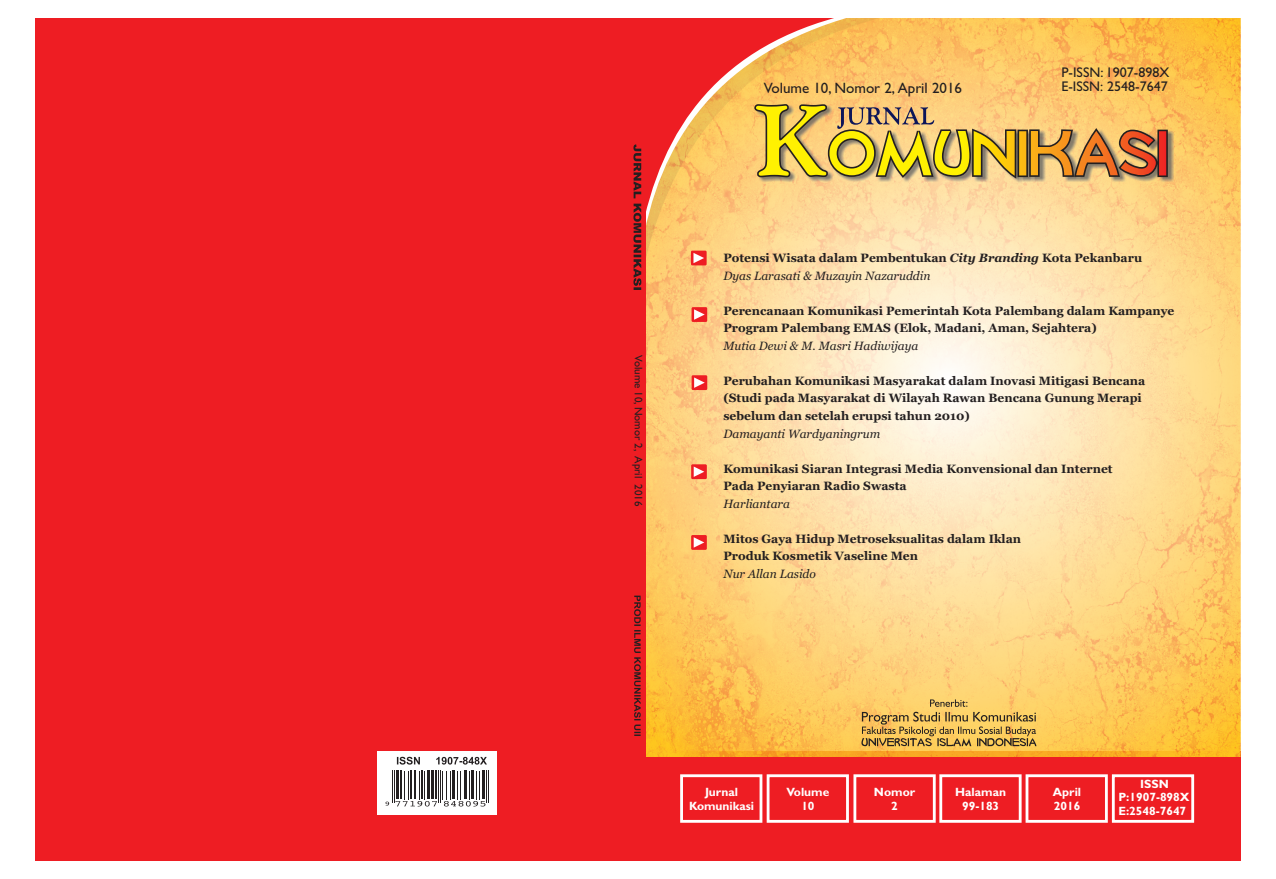
<style>
.page{position:relative;width:1276px;height:879px;background:#fff}
.page>*{position:absolute;margin:0;border:0;box-sizing:border-box;transform-origin:0 0}
.t1{font:15px "Gill Sans";color:#231f20}
.t2{font:14px/13.8px "Gill Sans";color:#231f20}
.t3{font:700 12px/17.5px "Georgia";color:#231f20}
.t4{font:700 12px/13.9px "Gill Sans";color:#fff;text-align:center}
.t5{font:italic 12px "Georgia";color:#231f20}
.t6{font:11px "Gill Sans";color:#231f20}
.s1{font-style:italic}
.s2{font-weight:400;font-style:italic}
</style>
<div class="page">
<div style="left:35px;top:18px;width:596px;height:842px;background:#ee1d23"></div>
<div style="left:645px;top:751px;width:595px;height:109px;background:#ee1d23"></div>
<img style="left:645px;top:18px;width:595px;height:738px">
<div style="left:631px;top:18px;width:14px;height:842px;background:#ee1d23"></div>
<div style="left:378px;top:751px;width:119px;height:64px;background:#fff"></div>
<hr style="left:391px;top:770px;width:1px;height:33px;background:#231f20">
<hr style="left:393px;top:770px;width:1px;height:33px;background:#231f20">
<hr style="left:486px;top:770px;width:1px;height:33px;background:#231f20">
<hr style="left:488px;top:770px;width:1px;height:33px;background:#231f20">
<svg style="left:397px;top:757px;width:90px;height:7px"></svg>
<svg style="left:395px;top:770px;width:90px;height:36px"></svg>
<svg style="left:385px;top:801px;width:4px;height:5px"></svg>
<div style="left:691px;top:307px;width:16px;height:15px;background:#ee1d23"></div>
<svg style="left:694px;top:309px;width:10px;height:11px"></svg>
<div style="left:691px;top:375px;width:16px;height:15px;background:#ee1d23"></div>
<svg style="left:694px;top:377px;width:11px;height:11px"></svg>
<div style="left:691px;top:464px;width:16px;height:15px;background:#ee1d23"></div>
<svg style="left:693px;top:466px;width:11px;height:11px"></svg>
<div style="left:691px;top:535px;width:16px;height:15px;background:#ee1d23"></div>
<svg style="left:693px;top:537px;width:11px;height:11px"></svg>
<svg style="left:633px;top:18px;width:536px;height:272px;background:#f1b670"></svg>
<svg style="left:634px;top:595px;width:7px;height:141px"></svg>
<svg style="left:861px;top:699px;width:175px;height:47px;background:#d4ad57"></svg>
<svg style="left:680px;top:774px;width:515px;height:49px"></svg>
<p class="t6" style="left:642px;top:355px;width:153px;rotate:90deg">Volume 10, Nomor 2, April 2016</p>
<p class="t1" style="left:764px;top:83px;width:200px">Volume 10, Nomor 2, April 2016</p>
<p class="t2" style="left:1061px;top:67px;width:109px">P-ISSN: 1907-898X<br>E-ISSN: 2548-7647</p>
<p class="t3" style="left:723px;top:250px;width:420px">Potensi Wisata dalam Pembentukan <span class="s1">City Branding</span> Kota Pekanbaru<br><span class="s2">Dyas Larasati &amp; Muzayin Nazaruddin</span></p>
<p class="t3" style="left:723px;top:303px;width:452px">Perencanaan Komunikasi Pemerintah Kota Palembang dalam Kampanye<br>Program Palembang EMAS (Elok, Madani, Aman, Sejahtera)</p>
<p class="t5" style="left:723px;top:341px;width:196px">Mutia Dewi &amp; M. Masri Hadiwijaya</p>
<p class="t3" style="left:723px;top:373px;width:423px">Perubahan Komunikasi Masyarakat dalam Inovasi Mitigasi Bencana (Studi pada Masyarakat di Wilayah Rawan Bencana Gunung Merapi sebelum dan setelah erupsi tahun 2010)</p>
<p class="t5" style="left:723px;top:428px;width:158px">Damayanti Wardyaningrum</p>
<p class="t3" style="left:723px;top:460px;width:391px">Komunikasi Siaran Integrasi Media Konvensional dan Internet<br>Pada Penyiaran Radio Swasta</p>
<p class="t5" style="left:723px;top:498px;width:68px">Harliantara</p>
<p class="t3" style="left:723px;top:531px;width:299px">Mitos Gaya Hidup Metroseksualitas dalam Iklan<br>Produk Kosmetik Vaseline Men</p>
<p class="t5" style="left:723px;top:568px;width:94px">Nur Allan Lasido</p>
<p class="t4" style="left:689px;top:786px;width:67px">Jurnal<br>Komunikasi</p>
<p class="t4" style="left:786px;top:786px;width:44px">Volume<br>10</p>
<p class="t4" style="left:874px;top:786px;width:43px">Nomor<br>2</p>
<p class="t4" style="left:1053px;top:786px;width:30px;text-align:left">April<br>2016</p>
<p class="t4" style="left:955px;top:786px;width:52px">Halaman<br>99-183</p>
<p class="t4" style="left:1140px;top:778px;width:30px">ISSN</p>
<p class="t4" style="left:1118px;top:791px;width:73px;text-align:left">P:1907-898X<br>E:2548-7647</p>
</div>
